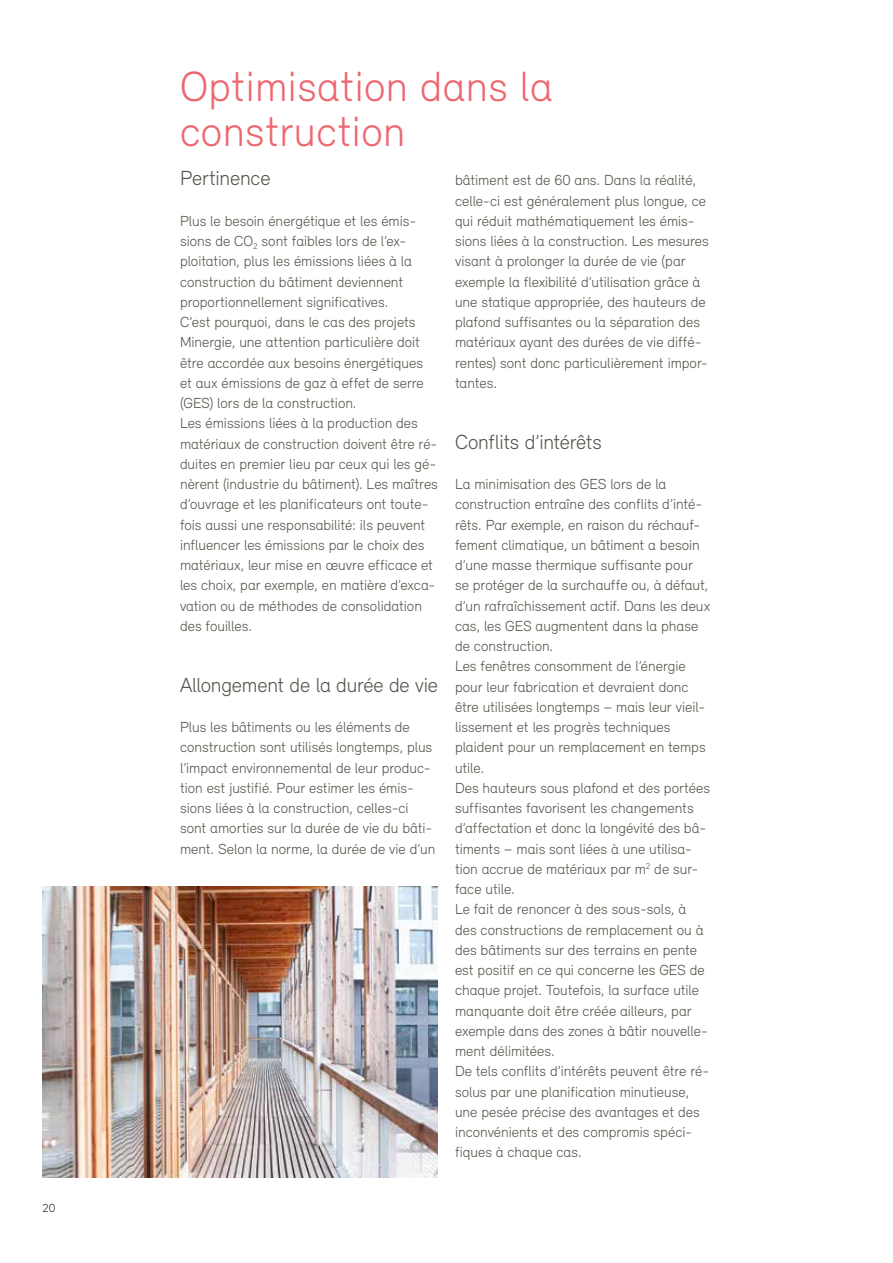
<style>
.page{position:relative;width:893px;height:1263px;background:#fff}
.page>*{position:absolute;margin:0;border:0;box-sizing:border-box;transform-origin:0 0}
.t1{font:300 43.5px/45px "Relevant";letter-spacing:.01em;color:#ed6770}
.t2{font:300 21px "Relevant";letter-spacing:-.01em;color:#57544b}
.t3{font:300 15px/20.2px "Relevant";color:#57544b}
.t4{font:300 12px "Relevant";color:#2f2912}
</style>
<div class="page">
<img style="left:43px;top:886px;width:395px;height:292px">
<p class="t4" style="left:43px;top:1201px;width:14px">20</p>
<h1 class="t1" style="left:180px;top:63px;width:374px">Optimisation dans la construction</h1>
<h2 class="t2" style="left:180px;top:166px;width:92px">Pertinence</h2>
<p class="t3" style="left:180px;top:210px;width:259px">Plus le besoin énergétique et les émis&shy;sions de CO<sub>2</sub> sont faibles lors de l’ex&shy;ploitation, plus les émissions liées à la construction du bâtiment deviennent proportionnellement significatives.<br>C’est pourquoi, dans le cas des projets Minergie, une attention particulière doit être accordée aux besoins énergétiques et aux émissions de gaz à effet de serre (GES) lors de la construction.<br>Les émissions liées à la production des matériaux de construction doivent être ré&shy;duites en premier lieu par ceux qui les gé&shy;nèrent (industrie du bâtiment). Les maîtres d’ouvrage et les planificateurs ont toute&shy;fois aussi une responsabilité: ils peuvent influencer les émissions par le choix des matériaux, leur mise en œuvre efficace et les choix, par exemple, en matière d’exca&shy;vation ou de méthodes de consolidation des fouilles.</p>
<p class="t3" style="left:455px;top:170px;width:255px">bâtiment est de 60 ans. Dans la réalité, celle-ci est généralement plus longue, ce qui réduit mathématiquement les émis&shy;sions liées à la construction. Les mesures visant à prolonger la durée de vie (par exemple la flexibilité d’utilisation grâce à une statique appropriée, des hauteurs de plafond suffisantes ou la séparation des matériaux ayant des durées de vie diffé&shy;rentes) sont donc particulièrement impor&shy;tantes.</p>
<h2 class="t2" style="left:455px;top:429px;width:148px">Conflits d’intérêts</h2>
<p class="t3" style="left:455px;top:474px;width:257px">La minimisation des GES lors de la construction entraîne des conflits d’inté&shy;rêts. Par exemple, en raison du réchauf&shy;fement climatique, un bâtiment a besoin d’une masse thermique suffisante pour se protéger de la surchauffe ou, à défaut, d’un rafraîchissement actif. Dans les deux cas, les GES augmentent dans la phase de construction.<br>Les fenêtres consomment de l’énergie pour leur fabrication et devraient donc être utilisées longtemps – mais leur vieil&shy;lissement et les progrès techniques plaident pour un remplacement en temps utile.<br>Des hauteurs sous plafond et des portées suffisantes favorisent les changements d’affectation et donc la longévité des bâ&shy;timents – mais sont liées à une utilisa&shy;tion accrue de matériaux par m<sup>2</sup> de sur&shy;face utile.<br>Le fait de renoncer à des sous-sols, à des constructions de remplacement ou à des bâtiments sur des terrains en pente est positif en ce qui concerne les GES de chaque projet. Toutefois, la surface utile manquante doit être créée ailleurs, par exemple dans des zones à bâtir nouvelle&shy;ment délimitées.<br>De tels conflits d’intérêts peuvent être ré&shy;solus par une planification minutieuse, une pesée précise des avantages et des inconvénients et des compromis spéci&shy;fiques à chaque cas.</p>
<h2 class="t2" style="left:180px;top:672px;width:259px">Allongement de la durée de vie</h2>
<p class="t3" style="left:180px;top:717px;width:257px">Plus les bâtiments ou les éléments de construction sont utilisés longtemps, plus l’impact environnemental de leur produc&shy;tion est justifié. Pour estimer les émis&shy;sions liées à la construction, celles-ci sont amorties sur la durée de vie du bâti&shy;ment. Selon la norme, la durée de vie d’un</p>
</div>
